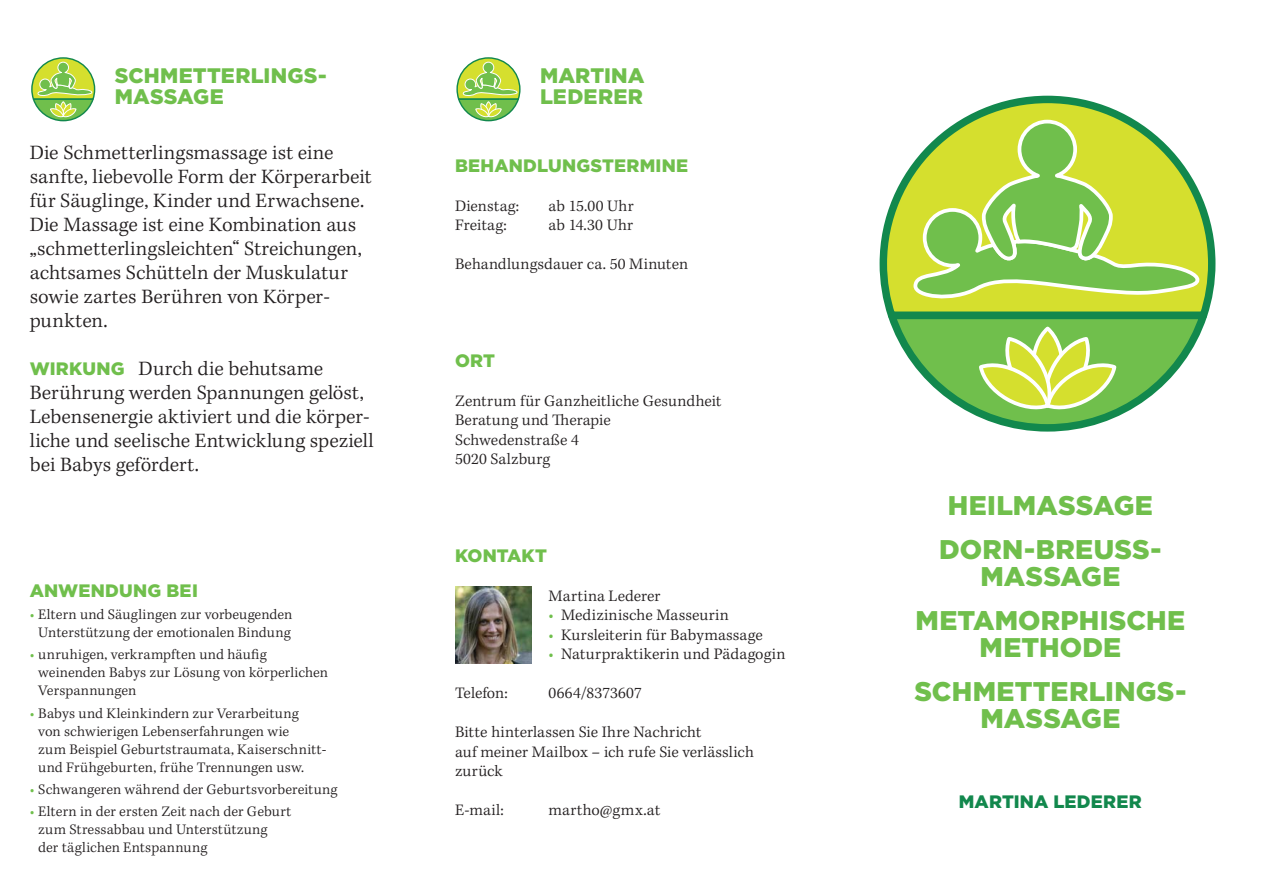
<style>
.page{position:relative;width:1263px;height:893px;background:#fff}
.page>*{position:absolute;margin:0;border:0;box-sizing:border-box;transform-origin:0 0}
.t1{font:900 27px/44px "Gotham";letter-spacing:.005em;color:#70bf4c}
.t2{font:21px/24px "Kepler Std Light Capt";color:#231f20}
.t3{font:900 21px "Gotham";letter-spacing:-.005em;color:#70bf4c}
.t4{font:900 18px "Gotham";letter-spacing:.01em;color:#70bf4c}
.t5{font:900 18px "Gotham";color:#12884d}
.t6{font:16.5px/19.5px "Kepler Std Light Capt";letter-spacing:.005em;color:#231f20}
.t7{font:15px/18px "Kepler Std Light Capt";letter-spacing:.005em;color:#231f20}
.s1{font-family:"Gotham";font-weight:900;font-size:18px;color:#70bf4c}
.s2{color:#70bf4c}
</style>
<div class="page">
<svg style="left:31px;top:57px;width:65px;height:65px"></svg>
<svg style="left:456px;top:57px;width:65px;height:65px"></svg>
<svg style="left:879px;top:95px;width:332px;height:213px"></svg>
<svg style="left:885px;top:308px;width:325px;height:124px"></svg>
<svg style="left:912px;top:118px;width:304px;height:184px"></svg>
<img style="left:455px;top:587px;width:76px;height:76px">
<h2 class="t3" style="left:115px;top:61px;width:163px">SCHMETTERLING</h2>
<h2 class="t3" style="left:304px;top:61px;width:24px">S-</h2>
<h2 class="t3" style="left:115px;top:82px;width:79px">MASSAGE</h2>
<p class="t2" style="left:30px;top:142px;width:343px">Die Schmetterlingsmassage ist eine sanfte, liebevolle Form der Körperarbeit für Säuglinge, Kinder und Erwachsene.<br>Die Massage ist eine Kombination aus „schmetterlingsleichten“ Streichungen, achtsames Schütteln der Muskulatur sowie zartes Berühren von Körper&shy;punkten.</p>
<h2 class="t2" style="left:30px;top:358px;width:346px"><span class="s1">WIRKUNG</span> Durch die behutsame Berührung werden Spannungen gelöst, Lebensenergie aktiviert und die körper&shy;liche und seelische Entwicklung speziell bei Babys gefördert.</h2>
<p class="t4" style="left:30px;top:578px;width:170px">ANWENDUNG BEI</p>
<p class="t7" style="left:30px;top:606px;width:264px;text-align:center"><span class="s2">•</span> Eltern und Säuglingen zur vorbeugenden<br>Unterstützung der emotionalen Bindung</p>
<p class="t7" style="left:38px;top:646px;width:291px;text-indent:-9px"><span class="s2">•</span> unruhigen, verkrampften und häufig weinenden Babys zur Lösung von körperlichen<br>Verspannungen</p>
<p class="t7" style="left:38px;top:705px;width:290px;text-indent:-9px"><span class="s2">•</span> Babys und Kleinkindern zur Verarbeitung<br>von schwierigen Lebenserfahrungen wie<br>zum Beispiel Geburtstraumata, Kaiserschnitt&shy;und Frühgeburten, frühe Trennungen usw.</p>
<p class="t7" style="left:30px;top:781px;width:309px"><span class="s2">•</span> Schwangeren während der Geburtsvorbereitung</p>
<p class="t7" style="left:38px;top:803px;width:255px;text-indent:-9px"><span class="s2">•</span> Eltern in der ersten Zeit nach der Geburt zum Stressabbau und Unterstützung der täglichen Entspannung</p>
<h2 class="t3" style="left:540px;top:61px;width:18px">MAR</h2>
<h2 class="t3" style="left:590px;top:61px;width:28px">TINA</h2>
<h2 class="t3" style="left:540px;top:82px;width:29px">LEDERER</h2>
<p class="t4" style="left:455px;top:153px;width:28px">BEHAND</p>
<p class="t4" style="left:537px;top:153px;width:26px">LUNG</p>
<p class="t4" style="left:590px;top:153px;width:77px">STERMINE</p>
<p class="t6" style="left:455px;top:197px;width:66px">Dienstag:</p>
<p class="t6" style="left:549px;top:197px;width:87px">ab 15.00 Uhr</p>
<p class="t6" style="left:455px;top:216px;width:53px">Freitag:</p>
<p class="t6" style="left:549px;top:216px;width:86px">ab 14.30 Uhr</p>
<p class="t6" style="left:455px;top:255px;width:235px">Behandlungsdauer ca. 50 Minuten</p>
<p class="t4" style="left:455px;top:348px;width:41px">ORT</p>
<p class="t6" style="left:455px;top:392px;width:268px">Zentrum für Ganzheitliche Gesundheit<br>Beratung und Therapie<br>Schwedenstraße 4<br>5020 Salzburg</p>
<p class="t4" style="left:455px;top:543px;width:93px">KON TAKT</p>
<p class="t6" style="left:548px;top:587px;width:114px">Martina Lederer</p>
<p class="t6" style="left:548px;top:606px;width:182px"><span class="s2">•</span> Medizinische Masseurin</p>
<p class="t6" style="left:548px;top:626px;width:216px"><span class="s2">•</span> Kursleiterin für Babymassage</p>
<p class="t6" style="left:548px;top:645px;width:238px"><span class="s2">•</span> Naturpraktikerin und Pädagogin</p>
<p class="t6" style="left:455px;top:684px;width:54px">Telefon:</p>
<p class="t6" style="left:548px;top:684px;width:95px">0664/8373607</p>
<p class="t6" style="left:455px;top:723px;width:300px">Bitte hinterlassen Sie Ihre Nachricht<br>auf meiner Mailbox – ich rufe Sie verlässlich zurück</p>
<p class="t6" style="left:455px;top:801px;width:50px">E-mail:</p>
<p class="t6" style="left:548px;top:801px;width:113px">martho@gmx.at</p>
<h1 class="t1" style="left:939px;top:483px;width:175px;text-indent:9px">HEI LMASSAGE<br>DORN</h1>
<h1 class="t1" style="left:1024px;top:527px;width:51px">-BREU</h1>
<h1 class="t1" style="left:1114px;top:527px;width:49px">SS-</h1>
<h1 class="t1" style="left:915px;top:554px;width:250px;text-indent:65px">MASSAGE<br>METAMORPHISCHE</h1>
<h1 class="t1" style="left:914px;top:625px;width:208px;text-align:center">METHODE<br>SCHMETTERLING</h1>
<h1 class="t1" style="left:1157px;top:669px;width:31px">S-</h1>
<h1 class="t1" style="left:980px;top:696px;width:101px">MASSAGE</h1>
<p class="t5" style="left:959px;top:790px;width:15px">MAR</p>
<p class="t5" style="left:1002px;top:790px;width:24px">TINA</p>
<p class="t5" style="left:1053px;top:790px;width:14px">LEDERER</p>
</div>
